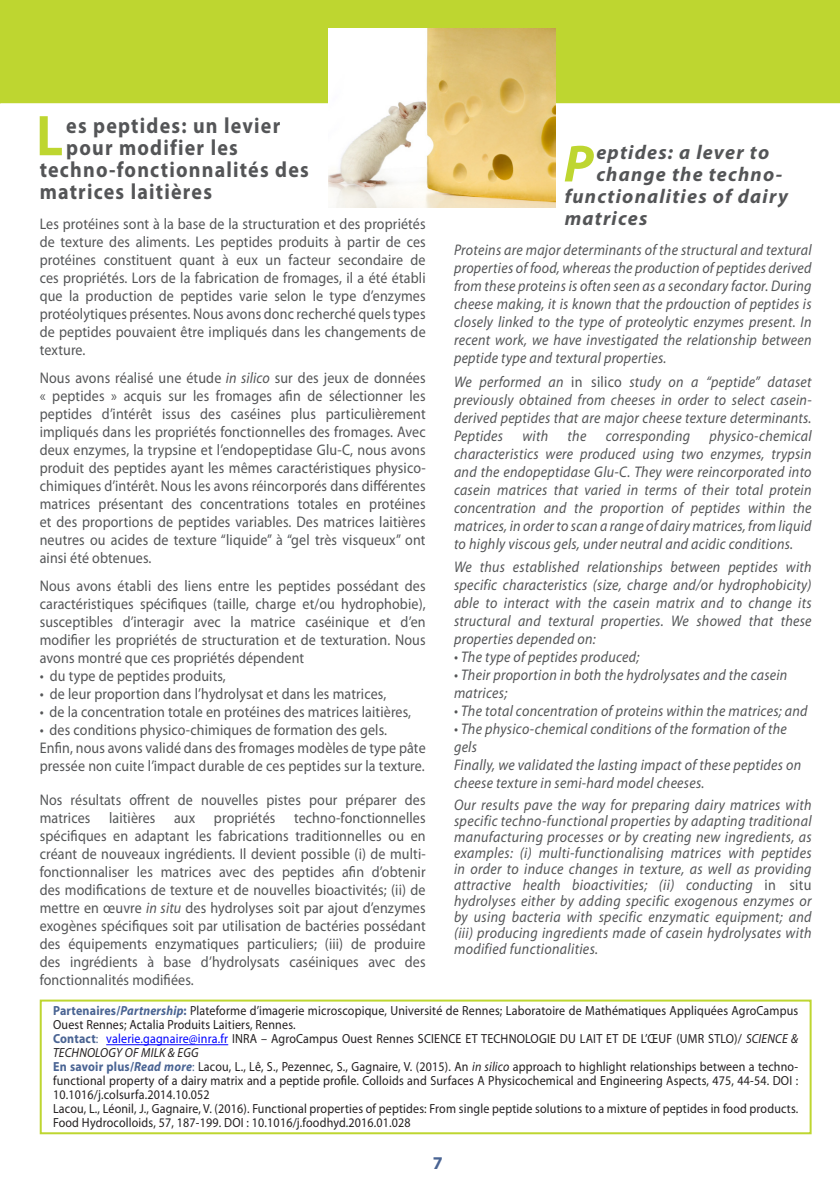
<style>
.page{position:relative;width:840px;height:1191px;background:#fff}
.page>*{position:absolute;margin:0;border:0;box-sizing:border-box;transform-origin:0 0}
.t1{font:700 58px "Myriad Pro";color:#bed630;scale:.91 1}
.t2{font:italic 700 52.6px "Myriad Pro";color:#bed630}
.t3{font:700 22px "Myriad Pro";letter-spacing:.06em;color:#545557;scale:.91 1}
.t4{font:italic 700 20px "Myriad Pro";letter-spacing:.06em;color:#545557}
.t5{font:700 18px "Myriad Pro";color:#4a6493}
.t6{font:15.4px/18px "Myriad Pro";letter-spacing:.01em;color:#545557;text-align:justify;scale:.91 1}
.t7{font:italic 15.4px/18px "Myriad Pro";letter-spacing:.02em;color:#545557;text-align:justify;scale:.91 1}
.t8{font:13.2px/14px "Myriad Pro";letter-spacing:.015em;color:#231f20;scale:.91 1}
.s1{font-style:italic}
.s2{font-style:normal}
.s3{font-weight:700;color:#4a6493}
.s4{font-weight:700;font-style:italic;color:#4a6493}
.s5{color:#4a6493}
.s6{color:#00f}
</style>
<div class="page">
<hr style="left:106px;top:1044px;width:122px;height:1px;background:#00f">
<div style="left:40px;top:999px;width:771px;height:135px;border:2px solid #bed630"></div>
<div style="left:1px;top:1px;width:837px;height:101px;background:#bed630"></div>
<div style="left:0;top:0;width:839px;height:103px;border:2px solid #bed630"></div>
<img style="left:328px;top:28px;width:227px;height:180px">
<p class="t1" style="left:36px;top:103px;width:31px">L</p>
<p class="t3" style="left:66px;top:113px;width:236px">es peptides: un levier</p>
<p class="t3" style="left:66px;top:135px;width:190px">pour modifier les</p>
<p class="t3" style="left:40px;top:157px;width:297px">techno-fonctionnalités des</p>
<p class="t3" style="left:40px;top:179px;width:191px">matrices laitières</p>
<p class="t6" style="left:40px;top:215px;width:425px">Les protéines sont à la base de la structuration et des propriétés de texture des aliments. Les peptides produits à partir de ces protéines constituent quant à eux un facteur secondaire de ces propriétés. Lors de la fabrication de fromages, il a été établi que la production de peptides varie selon le type d’enzymes protéolytiques présentes. Nous avons donc recherché quels types de peptides pouvaient être impliqués dans les changements de texture.</p>
<p class="t6" style="left:40px;top:369px;width:425px">Nous avons réalisé une étude <span class="s1">in silico</span> sur des jeux de données « peptides » acquis sur les fromages afin de sélectionner les peptides d’intérêt issus des caséines plus particulièrement impliqués dans les propriétés fonctionnelles des fromages. Avec deux enzymes, la trypsine et l’endopeptidase Glu-C, nous avons produit des peptides ayant les mêmes caractéristiques physico&shy;chimiques d’intérêt. Nous les avons réincorporés dans différentes matrices présentant des concentrations totales en protéines et des proportions de peptides variables. Des matrices laitières neutres ou acides de texture “liquide” à “gel très visqueux” ont ainsi été obtenues.</p>
<p class="t6" style="left:40px;top:577px;width:425px">Nous avons établi des liens entre les peptides possédant des caractéristiques spécifiques (taille, charge et/ou hydrophobie), susceptibles d’interagir avec la matrice caséinique et d’en modifier les propriétés de structuration et de texturation. Nous avons montré que ces propriétés dépendent</p>
<p class="t6" style="left:40px;top:667px;width:206px"><span class="s1">•</span> du type de peptides produits,</p>
<p class="t6" style="left:40px;top:685px;width:382px"><span class="s1">•</span> de leur proportion dans l’hydrolysat et dans les matrices,</p>
<p class="t6" style="left:40px;top:703px;width:409px"><span class="s1">•</span> de la concentration totale en protéines des matrices laitières,</p>
<p class="t6" style="left:40px;top:721px;width:383px"><span class="s1">•</span> des conditions physico-chimiques de formation des gels.</p>
<p class="t6" style="left:40px;top:739px;width:425px">Enfin, nous avons validé dans des fromages modèles de type pâte pressée non cuite l’impact durable de ces peptides sur la texture.</p>
<p class="t6" style="left:40px;top:790px;width:425px">Nos résultats offrent de nouvelles pistes pour préparer des matrices laitières aux propriétés techno-fonctionnelles spécifiques en adaptant les fabrications traditionnelles ou en créant de nouveaux ingrédients. Il devient possible (i) de multi&shy;fonctionnaliser les matrices avec des peptides afin d’obtenir des modifications de texture et de nouvelles bioactivités; (ii) de mettre en œuvre <span class="s1">in situ</span> des hydrolyses soit par ajout d’enzymes exogènes spécifiques soit par utilisation de bactéries possédant des équipements enzymatiques particuliers; (iii) de produire des ingrédients à base d’hydrolysats caséiniques avec des fonctionnalités modifiées.</p>
<p class="t2" style="left:563px;top:135px;width:31px">P</p>
<p class="t4" style="left:596px;top:142px;width:174px">eptides: a lever to</p>
<p class="t4" style="left:596px;top:164px;width:187px">change the techno-</p>
<p class="t4" style="left:564px;top:186px;width:225px">functionalities of dairy</p>
<p class="t4" style="left:564px;top:208px;width:84px">matrices</p>
<p class="t7" style="left:454px;top:241px;width:394px">Proteins are major determinants of the structural and textural properties of food, whereas the production of peptides derived from these proteins is often seen as a secondary factor. During cheese making, it is known that the prdouction of peptides is closely linked to the type of proteolytic enzymes present. In recent work, we have investigated the relationship between peptide type and textural properties.</p>
<p class="t7" style="left:454px;top:373px;width:394px">We performed an <span class="s2">in silico</span> study on a “peptide” dataset previously obtained from cheeses in order to select casein&shy;derived peptides that are major cheese texture determinants.<br>Peptides</p>
<p class="t7" style="left:454px;top:427px;width:394px;text-indent:255px">physico-chemical characteristics were produced using two enzymes, trypsin and the endopeptidase Glu-C. They were reincorporated into casein matrices that varied in terms of their total protein concentration and the proportion of peptides within the matrices, in order to scan a range of dairy matrices, from liquid to highly viscous gels, under neutral and acidic conditions.</p>
<p class="t7" style="left:454px;top:558px;width:394px">We thus established relationships between peptides with specific characteristics (size, charge and/or hydrophobicity) able to interact with the casein matrix and to change its structural and textural properties. We showed that these properties depended on:</p>
<p class="t7" style="left:454px;top:648px;width:205px">• The type of peptides produced;</p>
<p class="t7" style="left:454px;top:666px;width:367px">• Their proportion in both the hydrolysates and the casein matrices;</p>
<p class="t7" style="left:454px;top:702px;width:390px">• The total concentration of proteins within the matrices; and</p>
<p class="t7" style="left:454px;top:720px;width:383px;text-align:left">• The physico-chemical conditions of the formation of the gels<br>Finally, we validated the lasting impact of these peptides on cheese texture in semi-hard model cheeses.</p>
<p class="t7" style="left:454px;top:797px;width:394px;line-height:16px">Our results pave the way for preparing dairy matrices with specific techno-functional properties by adapting traditional manufacturing processes or by creating new ingredients, as examples: (i) multi-functionalising matrices with peptides in order to induce changes in texture, as well as providing attractive health bioactivities; (ii) conducting <span class="s2">in situ </span>hydrolyses either by adding specific exogenous enzymes or by using bacteria with specific enzymatic equipment; and (iii) producing ingredients made of casein hydrolysates with modified functionalities.</p>
<p class="t7" style="left:522px;top:427px;width:30px">with</p>
<p class="t7" style="left:567px;top:427px;width:22px">the</p>
<p class="t7" style="left:605px;top:427px;width:94px">corresponding</p>
<p class="t8" style="left:53px;top:1004px;width:820px"><span class="s3">Partenaires/</span><span class="s4">Partnership</span><span class="s3">:</span> Plateforme d’imagerie microscopique, Université de Rennes; Laboratoire de Mathématiques Appliquées AgroCampus<br>Ouest Rennes; Actalia Produits Laitiers, Rennes.</p>
<p class="t8" style="left:53px;top:1032px;width:819px"><span class="s3">Contact</span><span class="s5">:</span> <span class="s6">valerie.gagnaire@inra.fr</span> INRA – AgroCampus Ouest Rennes SCIENCE ET TECHNOLOGIE DU LAIT ET DE L’ŒUF (UMR STLO)/ <span class="s1">SCIENCE &amp;<br>TECHNOLOGY OF MILK &amp; EGG</span></p>
<p class="t8" style="left:53px;top:1060px;width:819px;text-align:justify"><span class="s3">En savoir plus/</span><span class="s4">Read more</span><span class="s5">:</span> Lacou, L., Lê, S., Pezennec, S., Gagnaire, V. (2015). An <span class="s1">in silico</span> approach to highlight relationships between a techno&shy;functional property of a dairy matrix and a peptide profile. Colloids and Surfaces A Physicochemical and Engineering Aspects, 475, 44-54. DOI :<br>10.1016/j.colsurfa.2014.10.052</p>
<p class="t8" style="left:53px;top:1102px;width:820px">Lacou, L., Léonil, J., Gagnaire, V. (2016). Functional properties of peptides: From single peptide solutions to a mixture of peptides in food products.<br>Food Hydrocolloids, 57, 187-199. DOI : 10.1016/j.foodhyd.2016.01.028</p>
<p class="t5" style="left:432px;top:1153px;width:11px">7</p>
</div>
